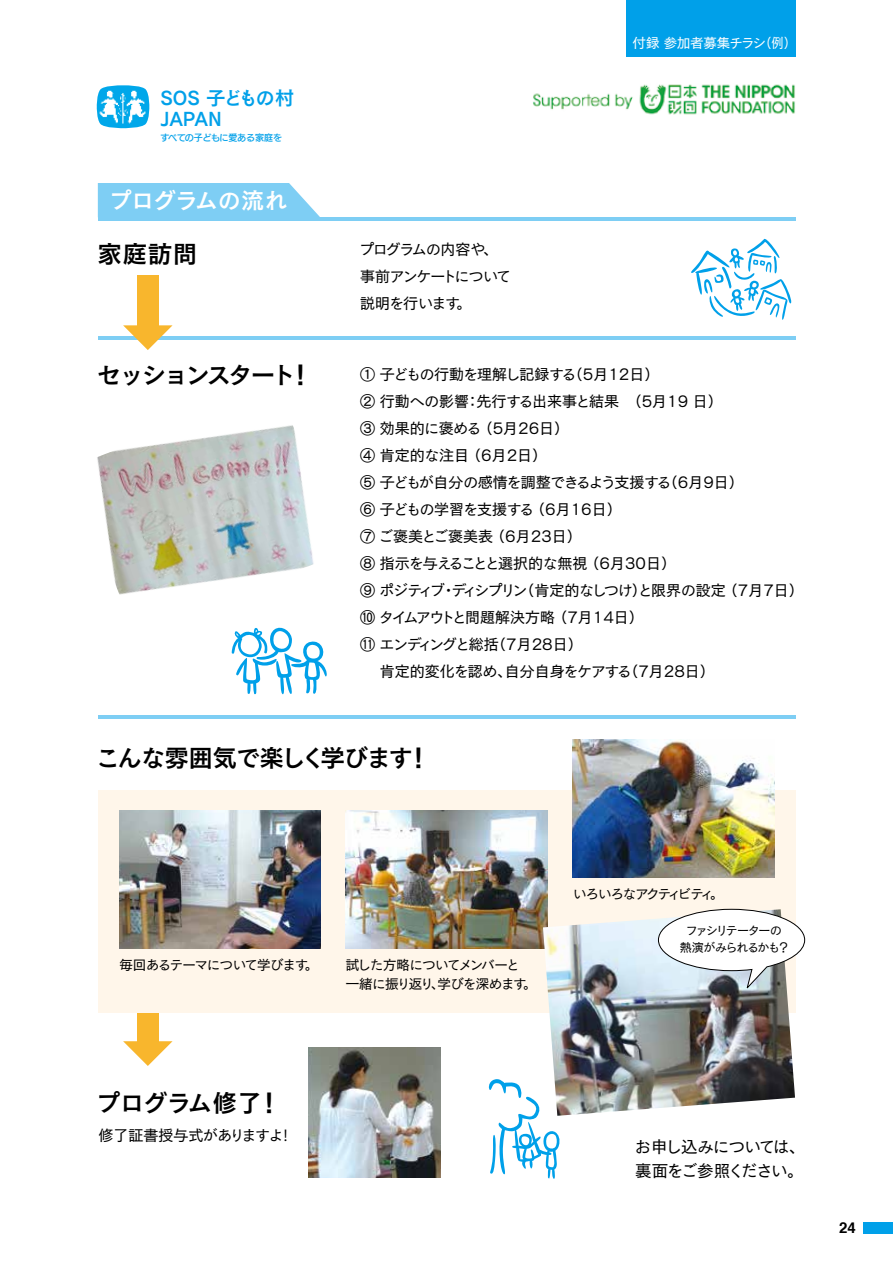
<style>
.page{position:relative;width:893px;height:1263px;background:#fff}
.page>*{position:absolute;margin:0;border:0;box-sizing:border-box;transform-origin:0 0}
.t1{font:24px "New Cezanne Pro DB";letter-spacing:-.04em;color:#000}
.t2{font:24px "New Cezanne Pro DB";letter-spacing:-.085em;color:#000}
.t3{font:24px "New Cezanne Pro DB";letter-spacing:-.005em;color:#000}
.t4{font:22.5px "New Cezanne Pro DB";color:#fff}
.t5{font:19.5px/21px "Cezanne Pro DB";letter-spacing:-.005em;color:#00a0e9}
.t6{font:16.5px/24px "New Cezanne Pro M";letter-spacing:-.06em;color:#000}
.t7{font:15px/27px "New Cezanne Pro M";letter-spacing:-.02em;color:#000}
.t8{font:15px/27px "New Cezanne Pro M";letter-spacing:-.075em;color:#000}
.t9{font:700 15px "Helvetica";color:#000}
.t10{font:13.5px/19.5px "New Cezanne Pro M";letter-spacing:-.08em;color:#000}
.t11{font:13.5px "New Cezanne Pro M";letter-spacing:-.11em;color:#000}
.t12{font:13.5px "New Cezanne Pro M";letter-spacing:-.02em;color:#fff}
.t13{font:12px/16.5px "New Cezanne Pro M";letter-spacing:-.11em;color:#000;text-align:center}
.t14{font:9px "New Rodin Pro DB";letter-spacing:-.01em;color:#00a0e9}
.s1{font-family:"Koz Go Pr 6 N"}
</style>
<div class="page">
<div style="left:137px;top:991px;width:21px;height:58px;background:#f8b62d"></div>
<svg style="left:123px;top:1041px;width:50px;height:25px"></svg>
<hr style="left:98px;top:217px;width:697px;height:3px;background:#7ecef4">
<svg style="left:98px;top:183px;width:222px;height:34px;background:#87d1f4"></svg>
<div style="left:98px;top:790px;width:697px;height:222px;background:#fff6ea"></div>
<div style="left:626px;top:0;width:169px;height:56px;background:#00a0e9"></div>
<img style="left:97px;top:85px;width:53px;height:43px">
<img style="left:533px;top:84px;width:262px;height:31px">
<hr style="left:98px;top:337px;width:697px;height:3px;background:#7ecef4">
<hr style="left:98px;top:716px;width:697px;height:3px;background:#7ecef4">
<svg style="left:691px;top:239px;width:100px;height:81px"></svg>
<svg style="left:232px;top:634px;width:95px;height:60px"></svg>
<img style="left:97px;top:425px;width:217px;height:205px">
<img style="left:119px;top:811px;width:202px;height:137px">
<img style="left:346px;top:811px;width:201px;height:137px">
<img style="left:572px;top:740px;width:202px;height:137px">
<img style="left:543px;top:909px;width:252px;height:207px">
<svg style="left:658px;top:909px;width:147px;height:80px;background:#e4e7e8"></svg>
<div style="left:137px;top:276px;width:21px;height:57px;background:#f8b62d"></div>
<svg style="left:123px;top:325px;width:50px;height:25px"></svg>
<img style="left:309px;top:1047px;width:131px;height:131px">
<svg style="left:489px;top:1079px;width:70px;height:100px"></svg>
<div style="left:863px;top:1222px;width:30px;height:11px;background:#00a0e9"></div>
<h3 class="t5" style="left:160px;top:86px;width:135px">SOS 子どもの村<br>JAPAN</h3>
<p class="t14" style="left:160px;top:129px;width:123px">すべての子どもに愛ある家庭を</p>
<h2 class="t4" style="left:109px;top:180px;width:179px">プログラムの流れ</h2>
<h1 class="t1" style="left:98px;top:233px;width:101px">家庭訪問</h1>
<h1 class="t2" style="left:97px;top:354px;width:217px">セッションスタート！</h1>
<p class="t8" style="left:359px;top:234px;width:154px">プログラムの内容や、事前アンケートについて説明を行います。</p>
<p class="t12" style="left:633px;top:31px;width:165px">付録 参加者募集チラシ（例）</p>
<p class="t7" style="left:360px;top:359px;width:445px">① 子どもの行動を理解し記録する（5月12日）<br>② 行動への影響：先行する出来事と結果　（5月19 日）<br>③ 効果的に褒める （5月26日）<br>④ 肯定的な注目 （6月2日）<br>⑤ 子どもが自分の感情を調整できるよう支援する（6月9日）<br>⑥ 子どもの学習を支援する （6月16日）<br>⑦ ご褒美とご褒美表 （6月23日）<br>⑧ 指示を与えることと選択的な無視 （6月30日）<br>⑨ ポジティブ・ディシプリン（肯定的なしつけ）と限界の設定 （7月7日）⑩ タイムアウトと問題解決方略 （7月14日）<br>⑪ エンディングと総括（7月28日）<br>　 肯定的変化を認め、自分自身をケアする（7月28日）</p>
<h1 class="t1" style="left:95px;top:737px;width:337px">こんな雰囲気で楽しく学びます！</h1>
<p class="t10" style="left:119px;top:953px;width:200px">毎回あるテーマについて学びます。</p>
<p class="t10" style="left:346px;top:953px;width:193px">試した方略についてメンバーと<br>一緒に振り返り、学びを深めます。</p>
<h1 class="t3" style="left:96px;top:1082px;width:186px">プログラム修了！</h1>
<p class="t7" style="left:98px;top:1120px;width:196px">修了証書授与式がありますよ<span class="s1">！</span></p>
<p class="t11" style="left:573px;top:882px;width:152px">いろいろなアクティビティ。</p>
<p class="t13" style="left:680px;top:921px;width:111px">ファシリテーターの熱演がみられるかも？</p>
<p class="t6" style="left:635px;top:1132px;width:172px">お申し込みについては、裏面をご参照ください。</p>
<p class="t9" style="left:839px;top:1215px;width:18px">24</p>
</div>
